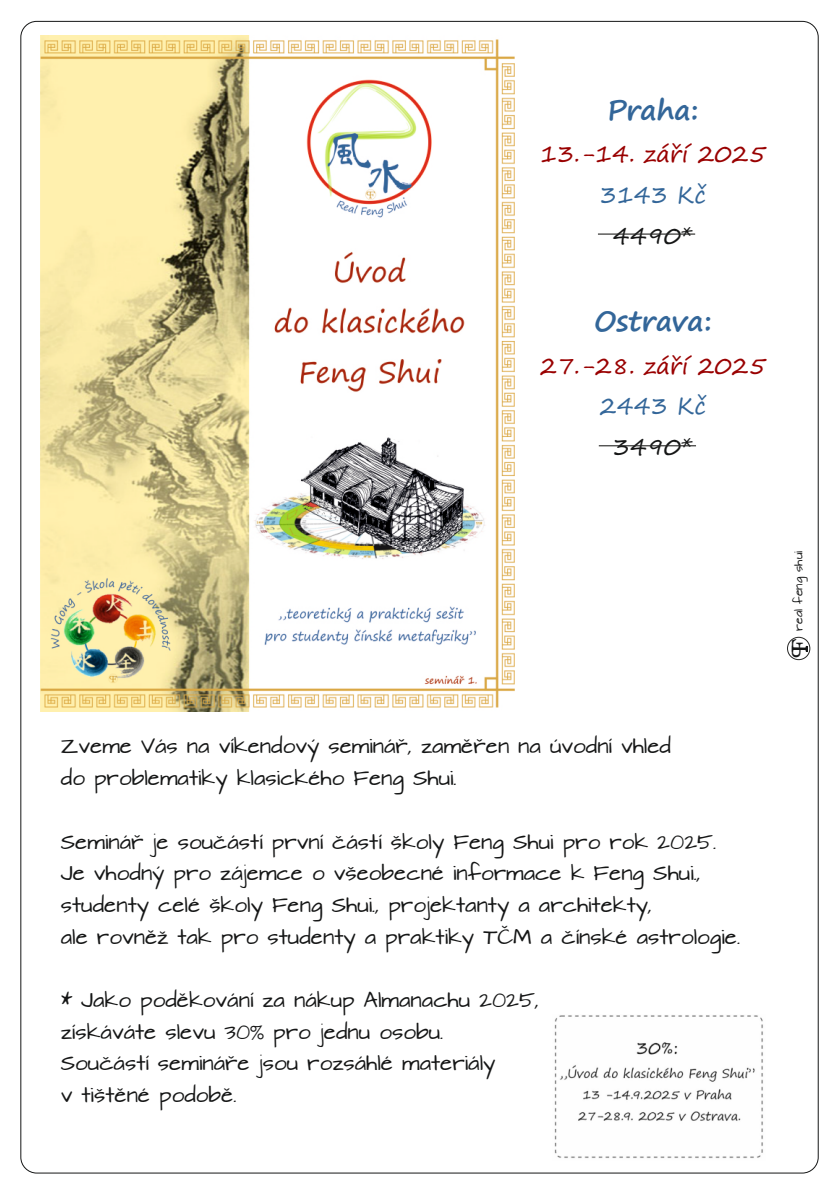
<style>
.page{position:relative;width:840px;height:1191px;background:#fff}
.page>*{position:absolute;margin:0;border:0;box-sizing:border-box;transform-origin:0 0}
.t1{font:700 28px "Segoe Print";color:#369}
.t2{font:23.4px "Segoe Print";color:#900}
.t3{font:23.4px "Segoe Print";color:#369}
.t4{font:23.4px "Segoe Print";color:#151616}
.t5{font:18px/31.6px "Architects Daughter";color:#151616}
.t6{font:10px "Architects Daughter";color:#151616}
.s1{font-family:"Century Gothic"}
.s2{font-family:"Bookman Old Style";font-size:22px}
</style>
<div class="page">
<img style="left:40px;top:35px;width:474px;height:676px">
<hr style="left:597px;top:233px;width:97px;height:2px;background:#282827">
<hr style="left:598px;top:445px;width:97px;height:1px;background:#282827">
<img style="left:554px;top:1015px;width:209px;height:143px">
<div style="left:786px;top:636px;width:24px;height:24px;border:1px solid #282827;border-radius:50%"></div>
<svg style="left:791px;top:655px;width:15px;height:3px"></svg>
<h1 class="t1" style="left:607px;top:96px;width:93px">Praha:</h1>
<p class="t2" style="left:540px;top:142px;width:227px">13.-14. září 2025</p>
<p class="t3" style="left:599px;top:183px;width:108px">3143 Kč</p>
<p class="t4" style="left:612px;top:224px;width:82px">4490*</p>
<h1 class="t1" style="left:593px;top:307px;width:119px">Ostrava:</h1>
<p class="t2" style="left:540px;top:354px;width:227px">27.-28. září 2025</p>
<p class="t3" style="left:599px;top:394px;width:108px">2443 Kč</p>
<p class="t4" style="left:612px;top:435px;width:82px">3490*</p>
<p class="t5" style="left:61px;top:733px;width:611px">Zveme Vás na víkendový seminář, zaměřen na úvodní vhled do problematiky klasického Feng Shui.</p>
<p class="t5" style="left:61px;top:828px;width:680px">Seminář je součástí první částí školy Feng Shui pro rok 2025.<br>Je vhodný pro zájemce o všeobecné informace k Feng Shui., studenty celé školy Feng Shui., projektanty a architekty,<br>ale rovněž tak pro studenty a praktiky TČM a čínské astrologie.</p>
<p class="t5" style="left:61px;top:986px;width:479px">* Jako poděkování za nákup Almanachu 2025, získáváte slevu 30<span class="s1">%</span> pro jednu osobu.<br>Součástí semináře jsou rozsáhlé materiály<br>v tištěné podobě.</p>
<p class="t6" style="left:792px;top:653px;width:103px;rotate:-90deg"><span class="s2">F</span> real feng shui</p>
</div>
